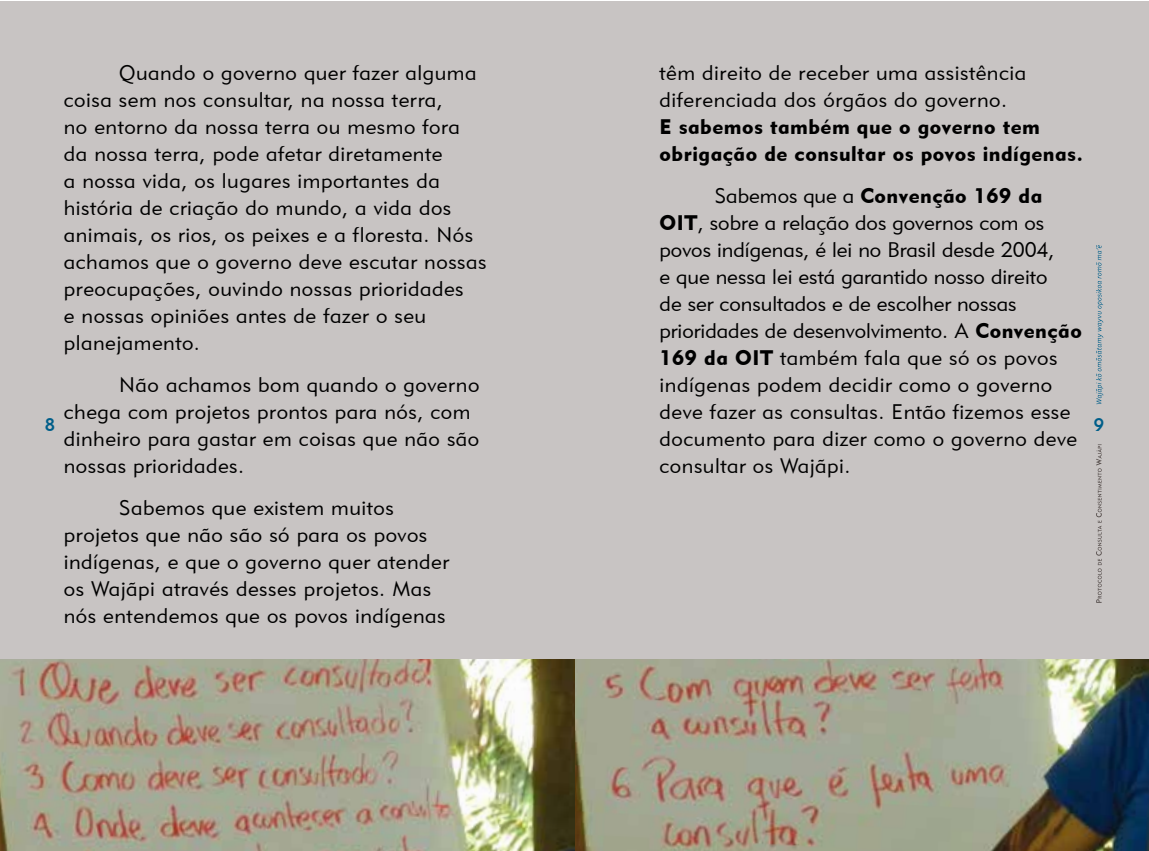
<style>
.page{position:relative;width:1149px;height:851px;background:#fff}
.page>*{position:absolute;margin:0;border:0;box-sizing:border-box;transform-origin:0 0}
.t1{font:21px/27px "Geometric 415 BT Lite A";letter-spacing:.025em;color:#000}
.t2{font:21px/27px "Geometric 415 BT Lite A";color:#000}
.t3{font:21px/27px "Geometric 415 BT Black A";letter-spacing:.025em;color:#000}
.t4{font:18px "Geometric 415 BT Medium A";color:#005e89}
.s1{font-family:"Geometric 415 BT Lite A"}
.s2{font-family:"Geometric 415 BT Black A"}
</style>
<div class="page">
<div style="left:0;top:1px;width:1148px;height:658px;background:#c8c4c3"></div>
<svg style="left:1096px;top:245px;width:6px;height:159px"></svg>
<svg style="left:1096px;top:444px;width:5px;height:158px"></svg>
<img style="left:574px;top:659px;width:574px;height:191px">
<img style="left:0;top:659px;width:574px;height:191px">
<p class="t1" style="left:64px;top:59px;width:424px;text-indent:55px">Quando o governo quer fazer alguma coisa sem nos consultar, na nossa terra,<br>no entorno da nossa terra ou mesmo fora da nossa terra, pode afetar diretamente<br>a nossa vida, os lugares importantes da história de criação do mundo, a vida dos animais, os rios, os peixes e a floresta. Nós achamos que o governo deve escutar nossas preocupações, ouvindo nossas prioridades<br>e nossas opiniões antes de fazer o seu planejamento.</p>
<p class="t1" style="left:64px;top:371px;width:417px;text-indent:55px">Não achamos bom quando o governo chega com projetos prontos para nós, com dinheiro para gastar em coisas que não são nossas prioridades.</p>
<p class="t1" style="left:64px;top:494px;width:387px;text-indent:55px">Sabemos que existem muitos projetos que não são só para os povos indígenas, e que o governo quer atender os Wajãpi através desses projetos. Mas nós entendemos que os povos indígenas</p>
<p class="t1" style="left:659px;top:59px;width:368px">têm direito de receber uma assistência diferenciada dos órgãos do governo.</p>
<p class="t3" style="left:659px;top:113px;width:424px">E sabemos também que o governo tem obrigação de consultar os povos indígenas.</p>
<p class="t3" style="left:714px;top:182px;width:329px"><span class="s1">Sabemos que a</span> Convenção 169 da</p>
<p class="t2" style="left:659px;top:209px;width:423px"><span class="s2">OIT</span>, sobre a relação dos governos com os povos indígenas, é lei no Brasil desde 2004,<br>e que nessa lei está garantido nosso direito<br>de ser consultados e de escolher nossas prioridades de desenvolvimento. A <span class="s2">Convenção 169 da OIT</span> também fala que só os povos indígenas podem decidir como o governo deve fazer as consultas. Então fizemos esse documento para dizer como o governo deve consultar os Wajãpi.</p>
<p class="t4" style="left:45px;top:413px;width:12px">8</p>
<p class="t4" style="left:1093px;top:413px;width:12px">9</p>
</div>
